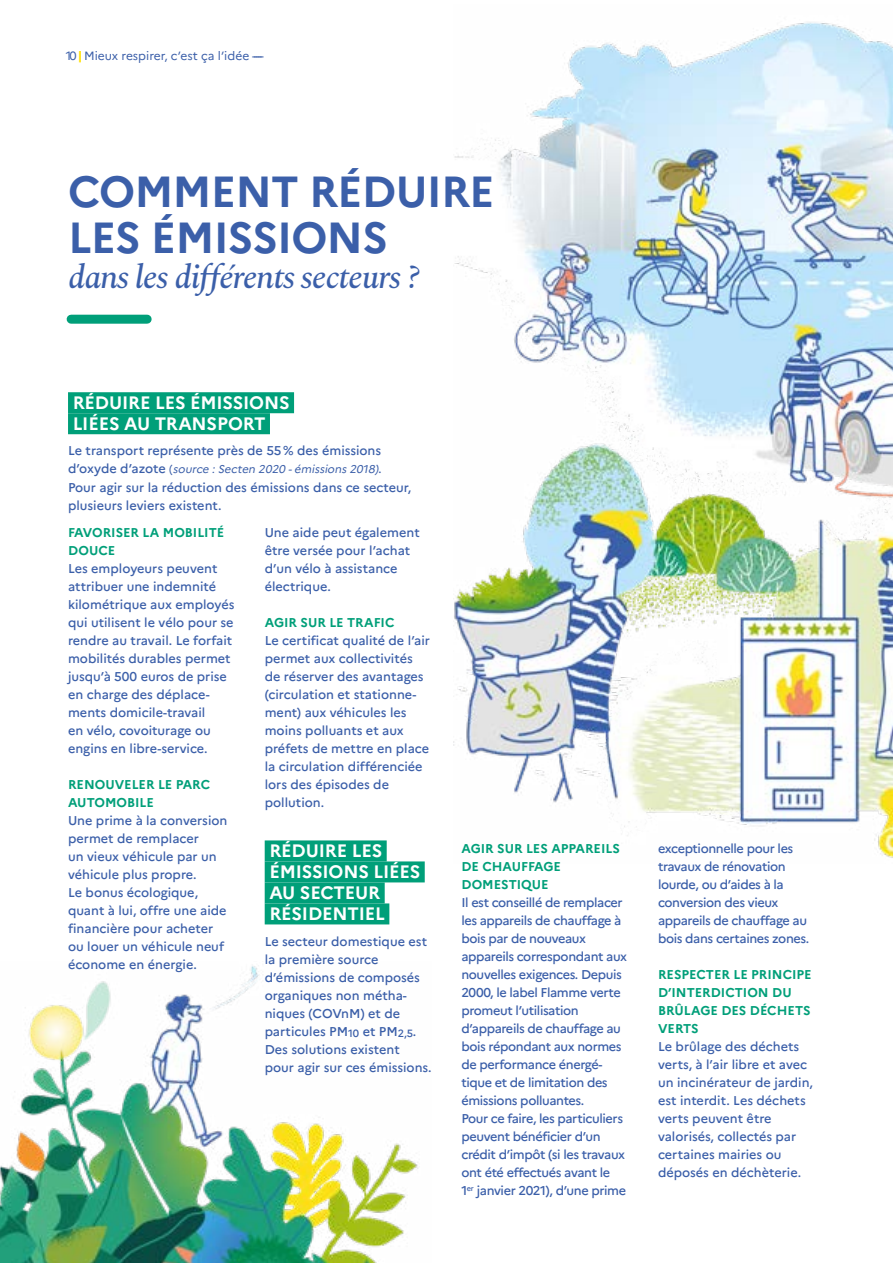
<style>
.page{position:relative;width:893px;height:1263px;background:#fff}
.page>*{position:absolute;margin:0;border:0;box-sizing:border-box;transform-origin:0 0}
.t1{font:700 43.5px/46.5px "Marianne";letter-spacing:-.02em;color:#3b5fa9}
.t2{font:italic 500 33px "Spectral";letter-spacing:-.03em;color:#3b5fa9}
.t3{font:700 18px/21px "Marianne";letter-spacing:-.01em;color:#fff}
.t4{font:500 12.75px/18px "Marianne";letter-spacing:-.005em;color:#3b5fa9}
.t5{font:500 12.75px/18px "Marianne";letter-spacing:-.03em;color:#3b5fa9}
.t6{font:700 12.75px/18px "Marianne";color:#009f79}
.t7{font:12px "Marianne";color:#3b5fa9}
.t8{font:italic 11.25px "Marianne";color:#3b5fa9}
.s1{font-weight:800;color:#ffe000}
.s2{font-weight:500;font-style:normal;font-size:12.75px}
.s3{font-style:normal}
.s4{font-weight:500;font-style:normal}
</style>
<div class="page">
<img style="left:454px;top:22px;width:439px;height:836px">
<div style="left:71px;top:315px;width:76px;height:9px;background:#009f79"></div>
<div style="left:265px;top:840px;width:122px;height:21px;background:#009f79"></div>
<div style="left:265px;top:861px;width:160px;height:21px;background:#009f79"></div>
<div style="left:265px;top:882px;width:120px;height:21px;background:#009f79"></div>
<div style="left:265px;top:903px;width:124px;height:21px;background:#009f79"></div>
<div style="left:68px;top:392px;width:226px;height:21px;background:#009f79"></div>
<div style="left:68px;top:413px;width:202px;height:21px;background:#009f79"></div>
<img style="left:0;top:965px;width:418px;height:298px">
<p class="t7" style="left:66px;top:48px;width:199px">10 <span class="s1">|</span> Mieux respirer, c’est ça l’idée -----</p>
<h2 class="t1" style="left:68px;top:168px;width:428px">COMMENT RÉDUIRE<br>LES ÉMISSIONS</h2>
<h2 class="t2" style="left:68px;top:253px;width:354px">dans les différents secteurs ?</h2>
<h3 class="t3" style="left:73px;top:392px;width:218px">RÉDUIRE LES ÉMISSIONS<br>LIÉES AU TRANSPORT</h3>
<p class="t4" style="left:68px;top:442px;width:315px">Le transport représente près de 55 % des émissions</p>
<p class="t8" style="left:68px;top:463px;width:315px"><span class="s2">d ’oxyd e d ’a z o t e</span> <span class="s3">(</span> source :Secten 2020 -émissions 2018)<span class="s4">.</span></p>
<p class="t4" style="left:68px;top:478px;width:345px">Pour agir sur la réduction des émissions dans ce secteur, plusieurs leviers existent.</p>
<h4 class="t6" style="left:68px;top:523px;width:158px">FAVORISER LA MOBILITÉ<br>DOUCE</h4>
<p class="t4" style="left:68px;top:559px;width:168px">Les employeurs peuvent attribuer une indemnité kilométrique aux employés qui utilisent le vélo pour se rendre au travail. Le forfait mobilités durables permet jusqu’à 500 euros de prise en charge des déplace&shy;ments domicile-travail<br>en vélo, covoiturage ou engins en libre-service.</p>
<h4 class="t6" style="left:68px;top:775px;width:144px">RENOUVELER LE PARC<br>AUTOMOBILE</h4>
<p class="t4" style="left:68px;top:811px;width:161px">Une prime à la conversion permet de remplacer<br>un vieux véhicule par un véhicule plus propre.<br>Le bonus écologique, quant à lui, offre une aide financière pour acheter ou louer un véhicule neuf économe en énergie.</p>
<p class="t4" style="left:265px;top:523px;width:157px">Une aide peut également être versée pour l’achat d’un vélo à assistance électrique.</p>
<h4 class="t6" style="left:265px;top:613px;width:131px">AGIR SUR LE TRAFIC</h4>
<p class="t4" style="left:265px;top:631px;width:167px">Le certificat qualité de l’air permet aux collectivités de réserver des avantages (circulation et stationne&shy;ment) aux véhicules les moins polluants et aux préfets de mettre en place la circulation différenciée lors des épisodes de pollution.</p>
<h3 class="t3" style="left:269px;top:840px;width:152px">RÉDUIRE LES<br>ÉMISSIONS LIÉES<br>AU SECTEUR<br>RÉSIDENTIEL</h3>
<p class="t4" style="left:265px;top:932px;width:168px">Le secteur domestique est la première source d’émissions de composés organiques non métha&shy;niques (COVnM) et de particules PM<sub>10</sub> et PM<sub>2,5</sub>.<br>Des solutions existent pour agir sur ces émissions.</p>
<h4 class="t6" style="left:461px;top:840px;width:160px">AGIR SUR LES APPAREILS<br>DE CHAUFFAGE<br>DOMESTIQUE</h4>
<p class="t5" style="left:461px;top:894px;width:167px">Il est conseillé de remplacer les appareils de chauffage à bois par de nouveaux appareils correspondant aux nouvelles exigences. Depuis<br>2000, le label Flamme verte promeut l’utilisation d’appareils de chauffage au bois répondant aux normes de performance énergé&shy;tique et de limitation des émissions polluantes.</p>
<p class="t5" style="left:461px;top:1110px;width:166px">Pour ce faire, les particuliers peuvent bénéficier d’un crédit d’impôt (si les travaux ont été effectués avant le<br>1<sup>er</sup> janvier 2021), d’une prime</p>
<p class="t5" style="left:658px;top:840px;width:153px">exceptionnelle pour les travaux de rénovation lourde, ou d’aides à la conversion des vieux appareils de chauffage au bois dans certaines zones.</p>
<h4 class="t6" style="left:658px;top:966px;width:155px">RESPECTER LE PRINCIPE<br>D’INTERDICTION DU<br>BRÛLAGE DES DÉCHETS<br>VERTS</h4>
<p class="t4" style="left:658px;top:1038px;width:156px">Le brûlage des déchets verts, à l’air libre et avec un incinérateur de jardin, est interdit. Les déchets verts peuvent être valorisés, collectés par certaines mairies ou déposés en déchèterie.</p>
</div>
